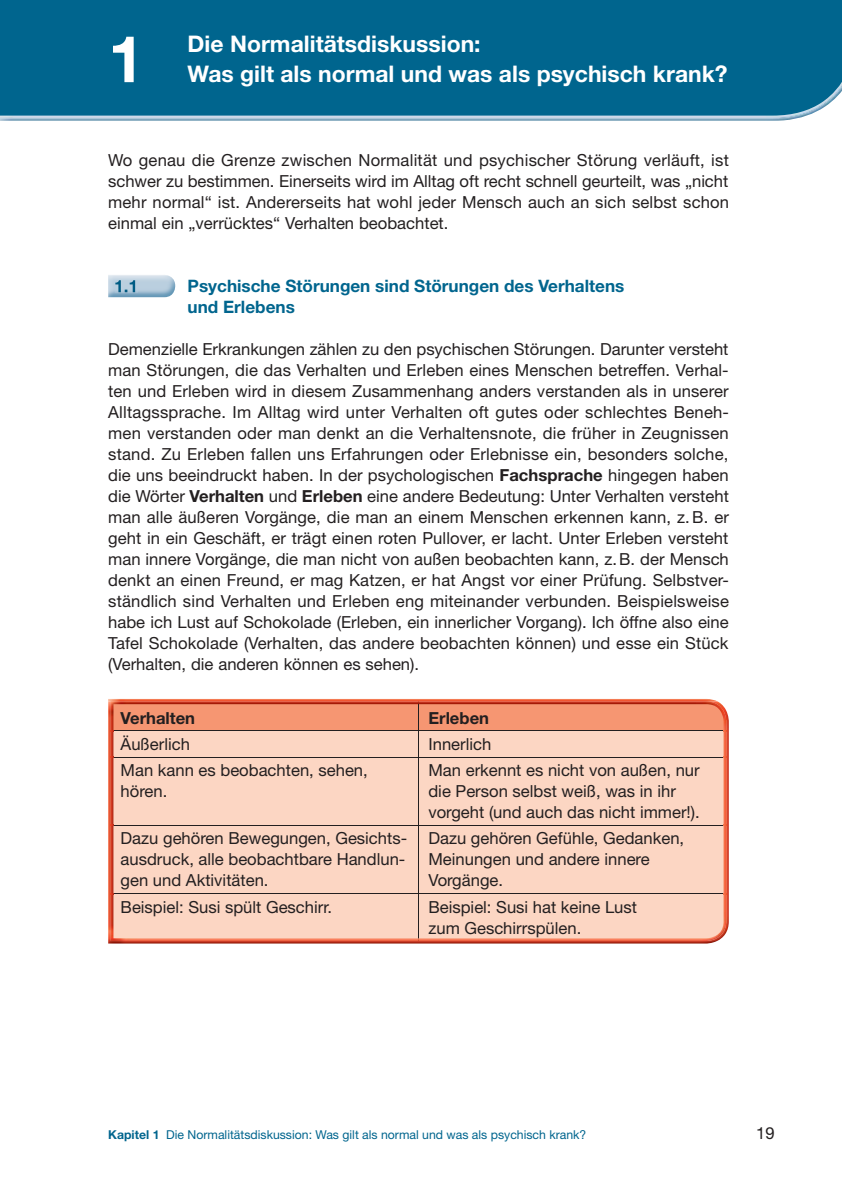
<style>
.page{position:relative;width:842px;height:1189px;background:#fff}
.page>*{position:absolute;margin:0;border:0;box-sizing:border-box;transform-origin:0 0}
.t1{font:700 64.92px "Helvetica Neue LT Std";color:#fff}
.t2{font:700 22.93px/29.8px "Helvetica Neue LT Std";color:#fff}
.t3{font:700 17.15px/21px "Helvetica Neue LT Std";color:#00658e}
.t4{font:16.62px/21px "Helvetica Neue LT Std";color:#231f20}
.t5{font:700 16.62px "Helvetica Neue LT Std";color:#231f20}
.t6{font:12.25px "Helvetica Neue LT Std";color:#00658e}
.s1{font-weight:700}
</style>
<div class="page">
<div style="left:0;top:0;width:841px;height:81px;background:#00658e"></div>
<img style="left:772px;top:118px;width:26px;height:2px">
<img style="left:0;top:81px;width:841px;height:37px">
<img style="left:108px;top:699px;width:609px;height:2px">
<img style="left:108px;top:941px;width:608px;height:2px">
<div style="left:111px;top:757px;width:615px;height:184px;background:#fcd6c3"></div>
<svg style="left:111px;top:701px;width:615px;height:56px;background:#f1ab90"></svg>
<img style="left:108px;top:275px;width:67px;height:22px">
<img style="left:135px;top:280px;width:3px;height:12px">
<img style="left:115px;top:280px;width:20px;height:12px">
<h1 class="t1" style="left:108px;top:35px;width:38px">1</h1>
<h2 class="t2" style="left:187px;top:31px;width:541px">Die Normalitätsdiskussion:<br>Was gilt als normal und was als psychisch krank?</h2>
<p class="t4" style="left:108px;top:150px;width:622px;text-align:justify">Wo genau die Grenze zwischen Normalität und psychischer Störung verläuft, ist schwer zu bestimmen. Einerseits wird im Alltag oft recht schnell geurteilt, was „nicht mehr normal“ ist. Andererseits hat wohl jeder Mensch auch an sich selbst schon einmal ein „verrücktes“ Verhalten beobachtet.</p>
<p class="t3" style="left:187px;top:277px;width:438px">Psychische Störungen sind Störungen des Verhaltens und Erlebens</p>
<p class="t4" style="left:108px;top:339px;width:622px;text-align:justify">Demenzielle Erkrankungen zählen zu den psychischen Störungen. Darunter versteht man Störungen, die das Verhalten und Erleben eines Menschen betreffen. Verhal&shy;ten und Erleben wird in diesem Zusammenhang anders verstanden als in unserer Alltagssprache. Im Alltag wird unter Verhalten oft gutes oder schlechtes Beneh&shy;men verstanden oder man denkt an die Verhaltensnote, die früher in Zeugnissen stand. Zu Erleben fallen uns Erfahrungen oder Erlebnisse ein, besonders solche, die uns beeindruckt haben. In der psychologischen <span class="s1">Fachsprache</span> hingegen haben die Wörter <span class="s1">Verhalten</span> und <span class="s1">Erleben</span> eine andere Bedeutung: Unter Verhalten versteht man alle äußeren Vorgänge, die man an einem Menschen erkennen kann, z. B. er geht in ein Geschäft, er trägt einen roten Pullover, er lacht. Unter Erleben versteht man innere Vorgänge, die man nicht von außen beobachten kann, z. B. der Mensch denkt an einen Freund, er mag Katzen, er hat Angst vor einer Prüfung. Selbstver&shy;ständlich sind Verhalten und Erleben eng miteinander verbunden. Beispielsweise habe ich Lust auf Schokolade (Erleben, ein innerlicher Vorgang). Ich öffne also eine Tafel Schokolade (Verhalten, das andere beobachten können) und esse ein Stück (Verhalten, die anderen können es sehen).</p>
<p class="t5" style="left:121px;top:711px;width:76px">Verhalten</p>
<p class="t5" style="left:428px;top:711px;width:62px">Erleben</p>
<p class="t4" style="left:121px;top:734px;width:71px">Äußerlich</p>
<p class="t4" style="left:428px;top:734px;width:64px">Innerlich</p>
<p class="t4" style="left:121px;top:760px;width:249px">Man kann es beobachten, sehen, hören.</p>
<p class="t4" style="left:428px;top:760px;width:273px">Man erkennt es nicht von außen, nur die Person selbst weiß, was in ihr vorgeht (und auch das nicht immer!).</p>
<p class="t4" style="left:121px;top:828px;width:288px;text-align:justify">Dazu gehören Bewegungen, Gesichts&shy;ausdruck, alle beobachtbare Handlun&shy;gen und Aktivitäten.</p>
<p class="t4" style="left:428px;top:828px;width:257px">Dazu gehören Gefühle, Gedanken,<br>Meinungen und andere innere<br>Vor gänge.</p>
<p class="t4" style="left:121px;top:896px;width:213px">Beispiel: Susi spült Geschirr.</p>
<p class="t4" style="left:428px;top:896px;width:210px">Beispiel: Susi hat keine Lust zum Geschirrspülen.</p>
<p class="t6" style="left:108px;top:1128px;width:479px"><span class="s1">Kapitel 1</span> Die Normalitätsdiskussion: Was gilt als normal und was als psychisch krank?</p>
<p class="t4" style="left:755px;top:1123px;width:20px">19</p>
</div>
